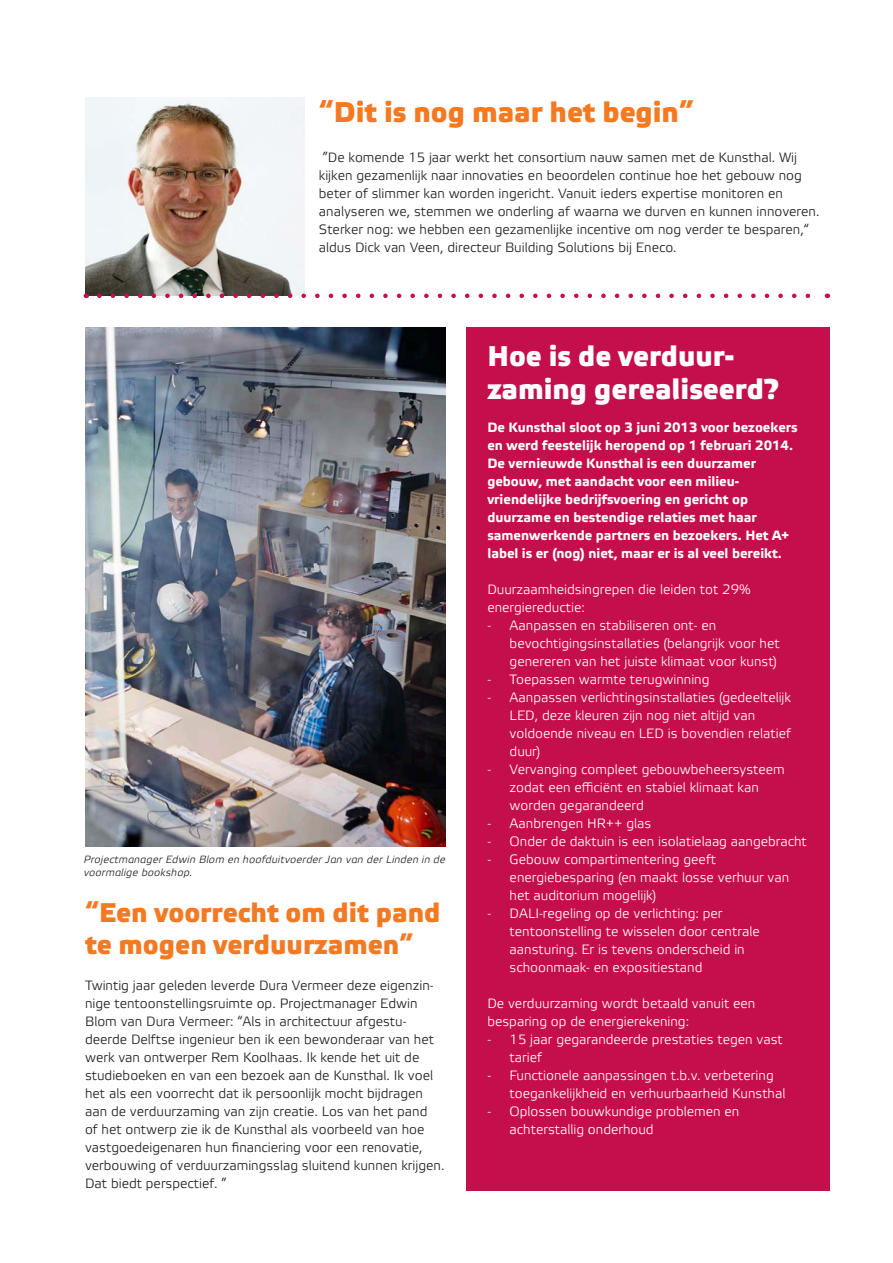
<style>
.page{position:relative;width:893px;height:1263px;background:#fff}
.page>*{position:absolute;margin:0;border:0;box-sizing:border-box;transform-origin:0 0}
.t1{font:700 28.5px/33px "Etelka Medium Pro";color:#fff}
.t2{font:700 28.5px "Etelka Medium Pro";color:#f47921}
.t3{font:700 27px/32px "Etelka Medium Pro";color:#f47921}
.platte_tekst{font:13.5px/18px "Etelka Light Pro";color:#fff}
.platte_tekst-2{font:13.5px/18px "Etelka Light Pro";color:#231f20}
.platte_tekst-3{font:700 13.5px/18px "Etelka Text Pro";color:#fff}
.t4{font:italic 10.5px/12.6px "Etelka Light Pro";letter-spacing:.02em;color:#231f20}
</style>
<div class="page">
<div style="left:466px;top:327px;width:363px;height:864px;background:#c40f4c"></div>
<img style="left:85px;top:97px;width:219px;height:199px">
<svg style="left:99px;top:294px;width:712px;height:4px"></svg>
<img style="left:85px;top:328px;width:361px;height:518px">
<p class="t2" style="left:319px;top:96px;width:376px">“Dit is nog maar het begin”</p>
<p class="platte_tekst-2" style="left:319px;top:149px;width:502px">”De komende 15 jaar werkt het consortium nauw samen met de Kunsthal. Wij kijken gezamenlijk naar innovaties en beoordelen continue hoe het gebouw nog beter of slimmer kan worden ingericht. Vanuit ieders expertise monitoren en analyseren we, stemmen we onderling af waarna we durven en kunnen innoveren.<br>Sterker nog: we hebben een gezamenlijke incentive om nog verder te besparen,“ aldus Dick van Veen, directeur Building Solutions bij Eneco.</p>
<p class="t4" style="left:84px;top:854px;width:363px">Projectmanager Edwin Blom en hoofduitvoerder Jan van der Linden in de voormalige bookshop.</p>
<p class="t3" style="left:85px;top:898px;width:357px">“Een voorrecht om dit pand te mogen verduurzamen”</p>
<p class="platte_tekst-2" style="left:85px;top:977px;width:361px">Twintig jaar geleden leverde Dura Vermeer deze eigenzin&shy;nige tentoonstellingsruimte op. Projectmanager Edwin Blom van Dura Vermeer: “Als in architectuur afgestu&shy;deerde Delftse ingenieur ben ik een bewonderaar van het werk van ontwerper Rem Koolhaas. Ik kende het uit de studieboeken en van een bezoek aan de Kunsthal. Ik voel het als een voorrecht dat ik persoonlijk mocht bijdragen aan de verduurzaming van zijn creatie. Los van het pand<br>of het ontwerp zie ik de Kunsthal als voorbeeld van hoe vastgoedeigenaren hun financiering voor een renovatie, verbouwing of verduurzamingsslag sluitend kunnen krijgen.<br>Dat biedt perspectief. ”</p>
<p class="t1" style="left:487px;top:341px;width:293px">Hoe is de verduur&shy;zaming gerealiseerd?</p>
<p class="platte_tekst-3" style="left:487px;top:419px;width:312px">De Kunsthal sloot op 3 juni 2013 voor bezoekers en werd feestelijk heropend op 1 februari 2014.<br>De vernieuwde Kunsthal is een duurzamer gebouw, met aandacht voor een milieu&shy;vriendelijke bedrijfsvoering en gericht op duurzame en bestendige relaties met haar samenwerkende partners en bezoekers. Het A+ label is er (nog) niet, maar er is al veel bereikt.</p>
<p class="platte_tekst" style="left:487px;top:581px;width:265px">Duurzaamheidsingrepen die leiden tot 29% energiereductie:</p>
<p class="platte_tekst" style="left:510px;top:617px;width:272px;text-indent:-22px">- Aanpassen en stabiliseren ont- en bevochtigingsinstallaties (belangrijk voor het genereren van het juiste klimaat voor kunst)</p>
<p class="platte_tekst" style="left:487px;top:671px;width:224px">- Toepassen warmte terugwinning</p>
<p class="platte_tekst" style="left:510px;top:689px;width:283px;text-indent:-22px">- Aanpassen verlichtingsinstallaties (gedeeltelijk LED, deze kleuren zijn nog niet altijd van voldoende niveau en LED is bovendien relatief duur)</p>
<p class="platte_tekst" style="left:510px;top:761px;width:277px;text-indent:-22px">- Vervanging compleet gebouwbeheersysteem zodat een efficiënt en stabiel klimaat kan worden gegarandeerd</p>
<p class="platte_tekst" style="left:487px;top:815px;width:165px">- Aanbrengen HR++ glas</p>
<p class="platte_tekst" style="left:487px;top:833px;width:321px">- Onder de daktuin is een isolatielaag aangebracht</p>
<p class="platte_tekst" style="left:510px;top:851px;width:281px;text-indent:-22px">- Gebouw compartimentering geeft energiebesparing (en maakt losse verhuur van het auditorium mogelijk)</p>
<p class="platte_tekst" style="left:510px;top:905px;width:252px;text-indent:-22px">- DALI-regeling op de verlichting: per tentoonstelling te wisselen door centrale aansturing. Er is tevens onderscheid in schoonmaak- en expositiestand</p>
<p class="platte_tekst" style="left:487px;top:995px;width:269px">De verduurzaming wordt betaald vanuit een besparing op de energierekening:</p>
<p class="platte_tekst" style="left:510px;top:1031px;width:275px;text-indent:-22px">- 15 jaar gegarandeerde prestaties tegen vast tarief</p>
<p class="platte_tekst" style="left:510px;top:1067px;width:277px;text-indent:-22px">- Functionele aanpassingen t.b.v. verbetering toegankelijkheid en verhuurbaarheid Kunsthal</p>
<p class="platte_tekst" style="left:510px;top:1103px;width:231px;text-indent:-22px">- Oplossen bouwkundige problemen en achterstallig onderhoud</p>
</div>
